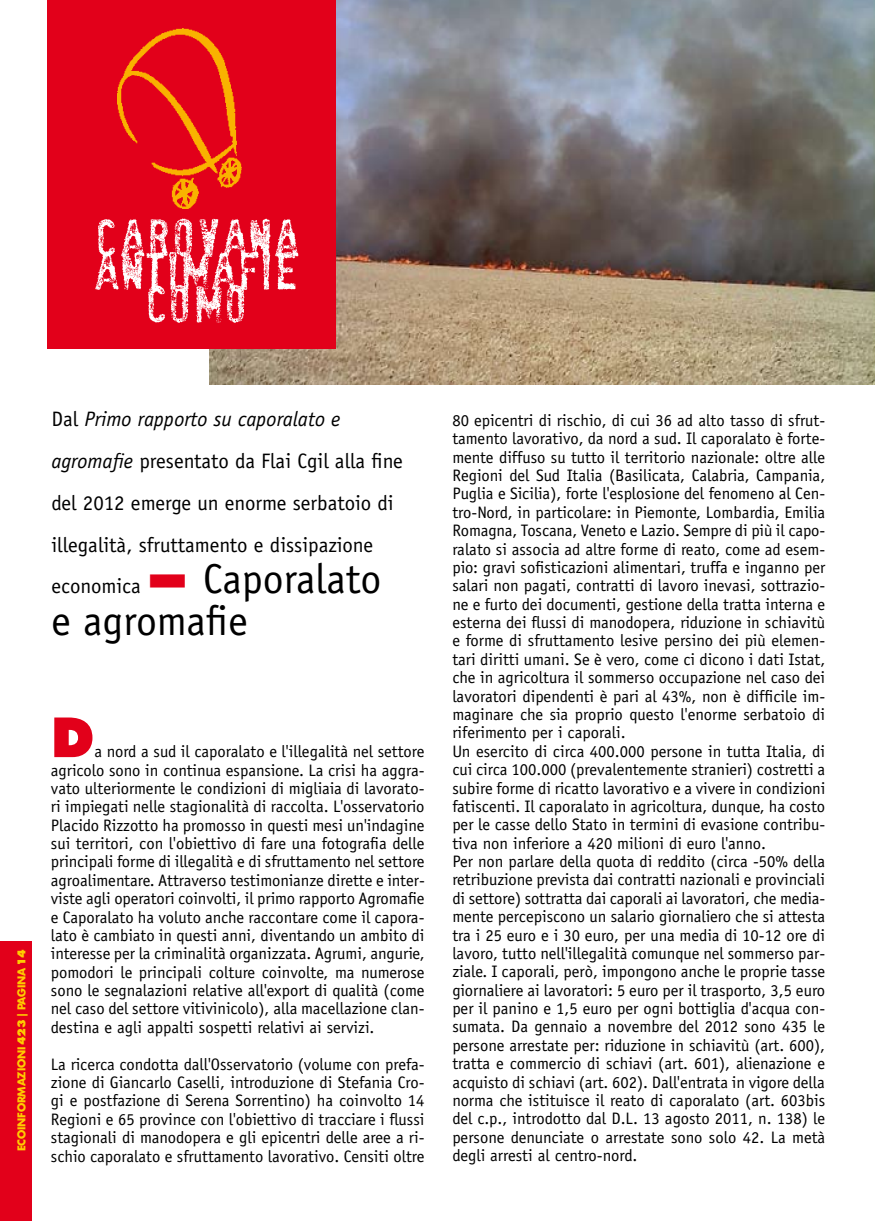
<style>
.page{position:relative;width:875px;height:1221px;background:#fff}
.page>*{position:absolute;margin:0;border:0;box-sizing:border-box;transform-origin:0 0}
.t1{font:800 52.5px "Futura";color:#e2001a}
.t2{font:48.65px "Socia L Anima L";color:#fff;scale:1.06 1}
.t3{font:41.82px/41.8px "Officina Sans";color:#000}
.t4{font:21px/41.8px "Officina Sans";color:#000}
.t5{font:16.62px/18.4px "Officina Sans";color:#000;text-align:justify}
.t6{font:700 10.5px "Futura";letter-spacing:-.025em;color:#fc0}
.s1{font-style:italic}
.s2{font-size:21px}
.s3{font-weight:800}
</style>
<div class="page">
<div style="left:0;top:941px;width:32px;height:279px;background:#e2001a"></div>
<img style="left:209px;top:0;width:665px;height:384px">
<div style="left:47px;top:0;width:289px;height:349px;background:#e2001a"></div>
<img style="left:117px;top:28px;width:124px;height:180px">
<h2 class="t2" style="left:93px;top:208px;width:195px">CAROVANA</h2>
<h2 class="t2" style="left:93px;top:242px;width:195px">ANTIMAFIE</h2>
<h2 class="t2" style="left:143px;top:275px;width:101px">COMO</h2>
<p class="t4" style="left:51px;top:398px;width:353px">Dal <span class="s1">Primo rapporto su caporalato e agromafie</span> presentato da Flai Cgil alla fine del 2012 emerge un enorme serbatoio di illegalità, sfruttamento e dissipazione</p>
<h3 class="t3" style="left:51px;top:558px;width:331px"><span class="s2">economica</span> <sup>▃</sup> Caporalato e agromafie</h3>
<p class="t6" style="left:15px;top:1150px;width:203px;rotate:-90deg">ECOINFORMAZIONI <span class="s3">423</span> | PAGINA <span class="s3">14</span></p>
<h1 class="t1" style="left:51px;top:704px;width:45px">D</h1>
<p class="t5" style="left:51px;top:742px;width:375px;text-indent:43px">a nord a sud il caporalato e l'illegalità nel settore agricolo sono in continua espansione. La crisi ha aggra&shy;vato ulteriormente le condizioni di migliaia di lavorato&shy;ri impiegati nelle stagionalità di raccolta. L'osservatorio Placido Rizzotto ha promosso in questi mesi un'indagine sui territori, con l'obiettivo di fare una fotografia delle principali forme di illegalità e di sfruttamento nel settore agroalimentare. Attraverso testimonianze dirette e inter&shy;viste agli operatori coinvolti, il primo rapporto Agromafie e Caporalato ha voluto anche raccontare come il capora&shy;lato è cambiato in questi anni, diventando un ambito di interesse per la criminalità organizzata. Agrumi, angurie, pomodori le principali colture coinvolte, ma numerose sono le segnalazioni relative all'export di qualità (come nel caso del settore vitivinicolo), alla macellazione clan&shy;destina e agli appalti sospetti relativi ai servizi.</p>
<p class="t5" style="left:51px;top:1054px;width:375px">La ricerca condotta dall'Osservatorio (volume con prefa&shy;zione di Giancarlo Caselli, introduzione di Stefania Cro&shy;gi e postfazione di Serena Sorrentino) ha coinvolto 14<br>Regioni e 65 province con l'obiettivo di tracciare i flussi stagionali di manodopera e gli epicentri delle aree a ri&shy;schio caporalato e sfruttamento lavorativo. Censiti oltre</p>
<p class="t5" style="left:452px;top:411px;width:374px;text-align:left">80 epicentri di rischio, di cui 36 ad alto tasso di sfrut&shy;tamento lavorativo, da nord a sud. Il caporalato è forte&shy;mente diffuso su tutto il territorio nazionale: oltre alle Regioni del Sud Italia (Basilicata, Calabria, Campania, Puglia e Sicilia), forte l'esplosione del fenomeno al Cen&shy;tro-Nord, in particolare: in Piemonte, Lombardia, Emilia Romagna, Toscana, Veneto e Lazio. Sempre di più il capo&shy;ralato si associa ad altre forme di reato, come ad esem&shy;pio: gravi sofisticazioni alimentari, truffa e inganno per salari non pagati, contratti di lavoro inevasi, sottrazio&shy;ne e furto dei documenti, gestione della tratta interna e esterna dei flussi di manodopera, riduzione in schiavitù e forme di sfruttamento lesive persino dei più elemen&shy;tari diritti umani. Se è vero, come ci dicono i dati Istat, che in agricoltura il sommerso occupazione nel caso dei lavoratori dipendenti è pari al 43%, non è difficile im&shy;maginare che sia proprio questo l'enorme serbatoio di riferimento per i caporali.<br>Un esercito di circa 400.000 persone in tutta Italia, di cui circa 100.000 (prevalentemente stranieri) costretti a subire forme di ricatto lavorativo e a vivere in condizioni fatiscenti. Il caporalato in agricoltura, dunque, ha costo per le casse dello Stato in termini di evasione contribu&shy;tiva non inferiore a 420 milioni di euro l'anno.<br>Per non parlare della quota di reddito (circa -50% della retribuzione prevista dai contratti nazionali e provinciali di settore) sottratta dai caporali ai lavoratori, che media&shy;mente percepiscono un salario giornaliero che si attesta tra i 25 euro e i 30 euro, per una media di 10-12 ore di lavoro, tutto nell'illegalità comunque nel sommerso par&shy;ziale. I caporali, però, impongono anche le proprie tasse giornaliere ai lavoratori: 5 euro per il trasporto, 3,5 euro per il panino e 1,5 euro per ogni bottiglia d'acqua con&shy;sumata. Da gennaio a novembre del 2012 sono 435 le persone arrestate per: riduzione in schiavitù (art. 600), tratta e commercio di schiavi (art. 601), alienazione e acquisto di schiavi (art. 602). Dall'entrata in vigore della norma che istituisce il reato di caporalato (art. 603bis del c.p., introdotto dal D.L. 13 agosto 2011, n. 138) le persone denunciate o arrestate sono solo 42. La metà degli arresti al centro-nord.</p>
</div>
